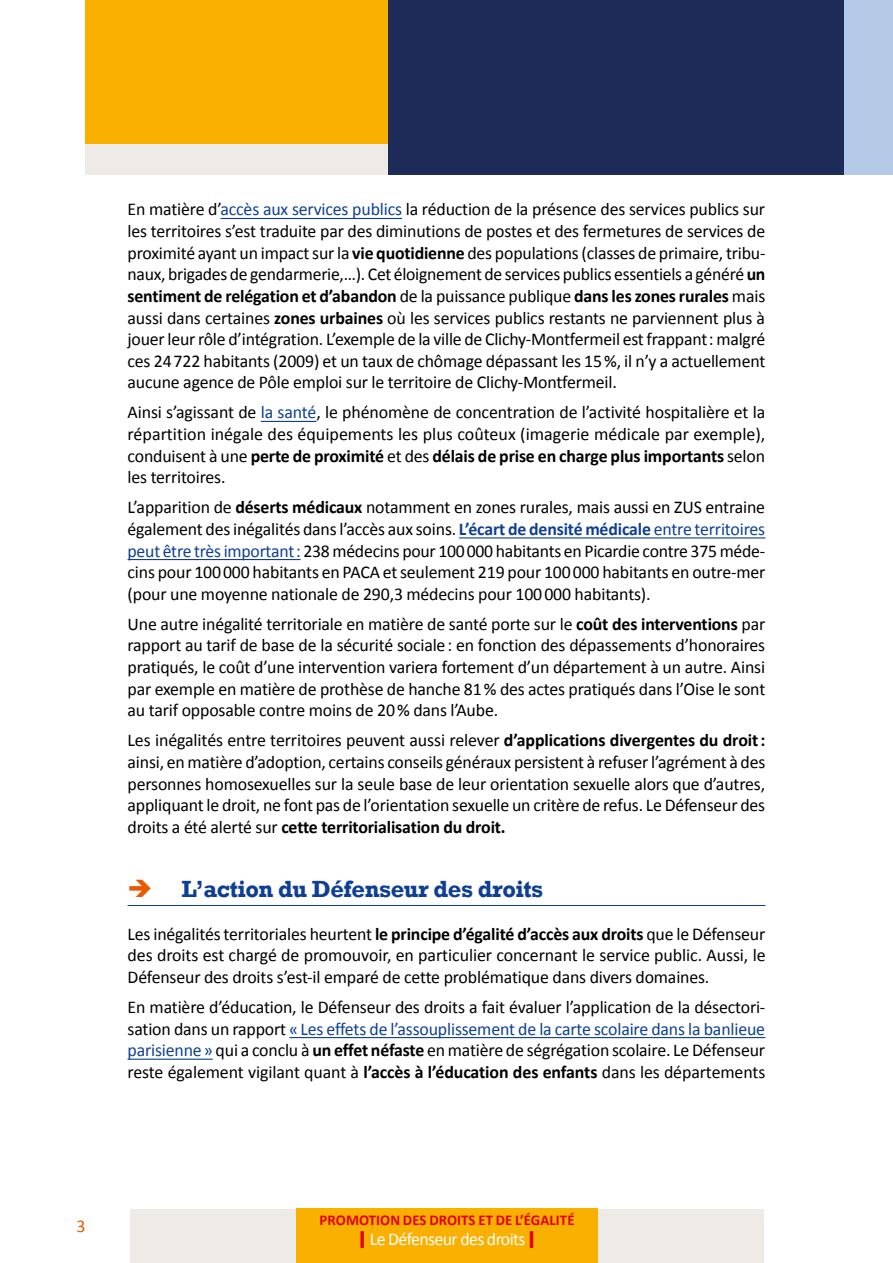
<style>
.page{position:relative;width:893px;height:1263px;background:#fff}
.page>*{position:absolute;margin:0;border:0;box-sizing:border-box;transform-origin:0 0}
.t1{font:700 24px "Rockwell";letter-spacing:-.02em;color:#0f3f93}
.t2{font:18px/21.6px "Calibri";letter-spacing:-.01em;color:#000;text-align:justify}
.t3{font:18px "Calibri";letter-spacing:-.035em;color:#fff}
.t4{font:18px "Calibri";color:#ea5901}
.t5{font:700 15px "Calibri";letter-spacing:.005em;color:#e3000b}
.s1{color:#0f3f93}
.s2{font-weight:700}
.s3{font-weight:700;color:#0f3f93}
.s4{color:#ea5901}
.s5{font-weight:700;font-size:27px;color:#e3000b}
</style>
<div class="page">
<div style="left:130px;top:1209px;width:633px;height:54px;background:#eeeae5"></div>
<div style="left:297px;top:1209px;width:301px;height:54px;background:#f9b000"></div>
<div style="left:669px;top:0;width:224px;height:174px;background:#b5cae6"></div>
<div style="left:87px;top:0;width:302px;height:174px;background:#eeeae5"></div>
<div style="left:87px;top:0;width:302px;height:143px;background:#f9b000"></div>
<div style="left:389px;top:0;width:455px;height:174px;background:#1e2b58"></div>
<hr style="left:220px;top:218px;width:182px;height:1px;background:#0f3f93">
<hr style="left:261px;top:421px;width:55px;height:1px;background:#0f3f93">
<hr style="left:459px;top:537px;width:306px;height:1px;background:#0f3f93">
<hr style="left:128px;top:559px;width:173px;height:1px;background:#0f3f93">
<hr style="left:128px;top:905px;width:637px;height:1px;background:#0f3f93">
<hr style="left:289px;top:1037px;width:476px;height:1px;background:#0f3f93">
<hr style="left:128px;top:1059px;width:85px;height:1px;background:#0f3f93">
<p class="t2" style="left:128px;top:198px;width:639px">En matière d’<span class="s1">accès aux services publics</span> la réduction de la présence des services publics sur les territoires s’est traduite par des diminutions de postes et des fermetures de services de proximité ayant un impact sur la <span class="s2">vie quotidienne</span> des populations (classes de primaire, tribu&shy;naux, brigades de gendarmerie,…). Cet éloignement de services publics essentiels a généré <span class="s2">un sentiment de relégation et d’abandon</span> de la puissance publique <span class="s2">dans les zones rurales</span> mais aussi dans certaines <span class="s2">zones urbaines</span> où les services publics restants ne parviennent plus à jouer leur rôle d’intégration. L’exemple de la ville de Clichy-Montfermeil est frappant: malgré ces 24722 habitants (2009) et un taux de chômage dépassant les 15%, il n’y a actuellement aucune agence de Pôle emploi sur le territoire de Clichy-Montfermeil.</p>
<p class="t2" style="left:128px;top:401px;width:639px">Ainsi s’agissant de <span class="s1">la santé</span>, le phénomène de concentration de l’activité hospitalière et la répartition inégale des équipements les plus coûteux (imagerie médicale par exemple), conduisent à une <span class="s2">perte de proximité</span> et des <span class="s2">délais de prise en charge plus importants</span> selon les territoires.</p>
<p class="t2" style="left:128px;top:496px;width:639px">L’apparition de <span class="s2">déserts médicaux</span> notamment en zones rurales, mais aussi en ZUS entraine également des inégalités dans l’accès aux soins. <span class="s3">L’écart de densité médicale</span> <span class="s1">entre territoires peut être très important:</span> 238 médecins pour 100000 habitants en Picardie contre 375 méde&shy;cins pour 100000 habitants en PACA et seulement 219 pour 100000 habitants en outre-mer (pour une moyenne nationale de 290,3 médecins pour 100000 habitants).</p>
<p class="t2" style="left:128px;top:612px;width:639px">Une autre inégalité territoriale en matière de santé porte sur le <span class="s2">coût des interventions</span> par rapport au tarif de base de la sécurité sociale: en fonction des dépassements d’honoraires pratiqués, le coût d’une intervention variera fortement d’un département à un autre. Ainsi par exemple en matière de prothèse de hanche 81% des actes pratiqués dans l’Oise le sont au tarif opposable contre moins de 20% dans l’Aube.</p>
<p class="t2" style="left:128px;top:729px;width:639px">Les inégalités entre territoires peuvent aussi relever <span class="s2">d’applications divergentes du droit: </span>ainsi, en matière d’adoption, certains conseils généraux persistent à refuser l’agrément à des personnes homosexuelles sur la seule base de leur orientation sexuelle alors que d’autres, appliquant le droit, ne font pas de l’orientation sexuelle un critère de refus. Le Défenseur des droits a été alerté sur <span class="s2">cette territorialisation du droit.</span></p>
<h1 class="t1" style="left:128px;top:874px;width:417px"><span class="s4">➔</span> L’action du Défenseur des droits</h1>
<p class="t2" style="left:128px;top:922px;width:640px">Les inégalités territoriales heurtent <span class="s2">le principe d’égalité d’accès aux droits</span> que le Défenseur des droits est chargé de promouvoir, en particulier concernant le service public. Aussi, le Défenseur des droits s’est-il emparé de cette problématique dans divers domaines.</p>
<p class="t2" style="left:128px;top:995px;width:639px">En matière d’éducation, le Défenseur des droits a fait évaluer l’application de la désectori&shy;sation dans un rapport <span class="s1">«Les effets de l’assouplissement de la carte scolaire dans la banlieue parisienne»</span> qui a conclu à <span class="s2">un effet néfaste</span> en matière de ségrégation scolaire. Le Défenseur reste également vigilant quant à <span class="s2">l’accès à l’éducation des enfants</span> dans les départements</p>
<p class="t4" style="left:76px;top:1215px;width:11px">3</p>
<p class="t5" style="left:320px;top:1211px;width:256px">PRomotion des droits et de l’égalité</p>
<p class="t3" style="left:359px;top:1227px;width:174px"><span class="s5">I</span> Le Défenseur des droits <span class="s5">I</span></p>
</div>
